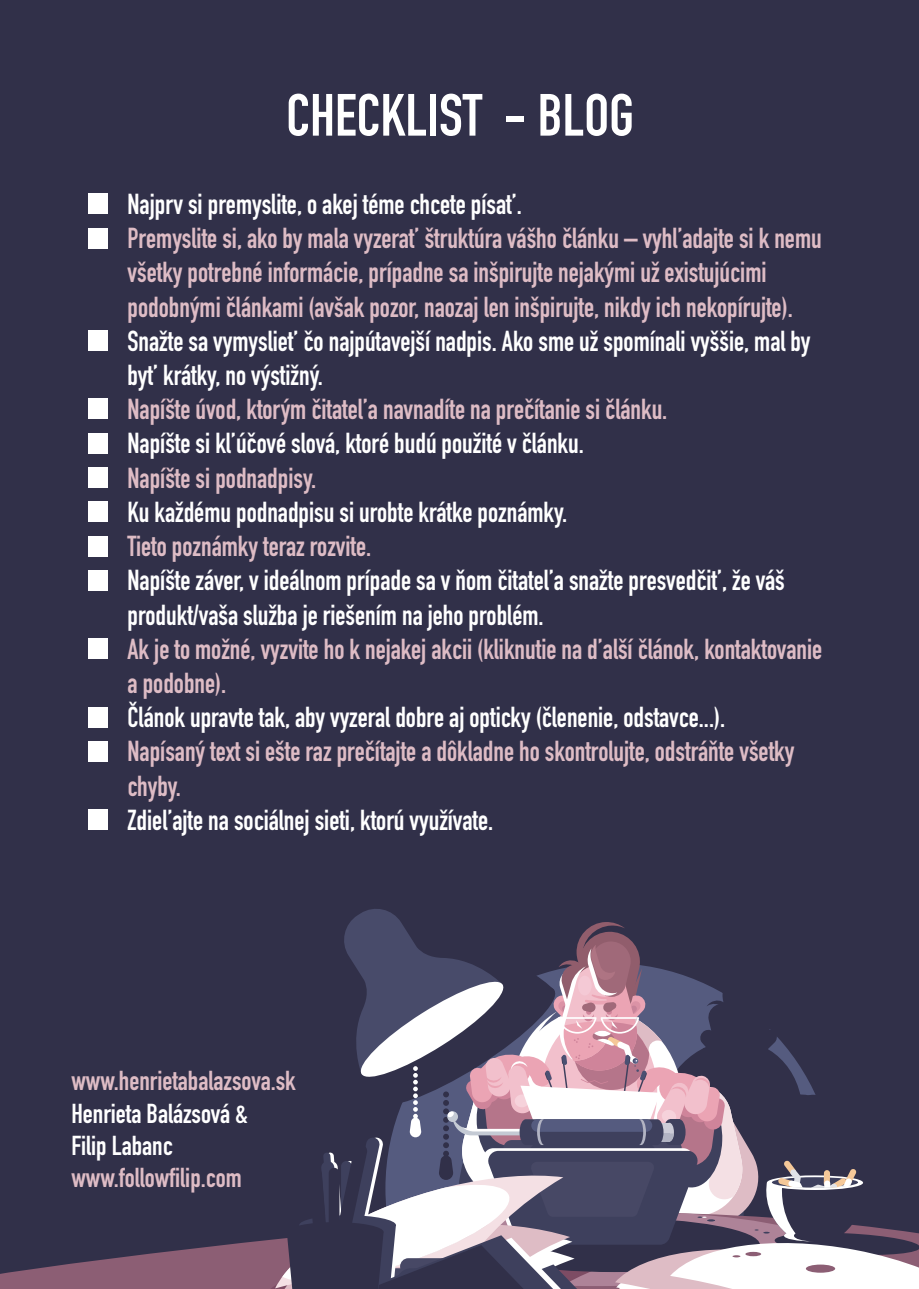
<style>
.page{position:relative;width:919px;height:1289px;background:#fff}
.page>*{position:absolute;margin:0;border:0;box-sizing:border-box;transform-origin:0 0}
.t1{font:700 58.5px "DIN Condensed";color:#fff}
.t2{font:700 28.5px/34.2px "DIN Condensed";color:#debcc5;scale:.95 1}
.t3{font:700 28.5px/34.2px "DIN Condensed";color:#fff;scale:.95 1}
.t4{font:700 27px "DIN Condensed";color:#debcc5}
.t5{font:700 27px/32.4px "DIN Condensed";color:#fff}
</style>
<div class="page">
<div style="left:0;top:0;width:918px;height:1288px;background:#313049"></div>
<svg style="left:0;top:1240px;width:269px;height:48px;fill:#8c5e74"></svg>
<svg style="left:269px;top:909px;width:649px;height:379px"></svg>
<div style="left:88px;top:193px;width:20px;height:21px;background:#fff"></div>
<div style="left:88px;top:228px;width:20px;height:20px;background:#fff"></div>
<div style="left:88px;top:330px;width:20px;height:21px;background:#fff"></div>
<div style="left:88px;top:399px;width:20px;height:20px;background:#fff"></div>
<div style="left:88px;top:433px;width:20px;height:21px;background:#fff"></div>
<div style="left:88px;top:467px;width:20px;height:21px;background:#fff"></div>
<div style="left:88px;top:501px;width:20px;height:21px;background:#fff"></div>
<div style="left:88px;top:536px;width:20px;height:20px;background:#fff"></div>
<div style="left:88px;top:570px;width:20px;height:20px;background:#fff"></div>
<div style="left:88px;top:638px;width:20px;height:21px;background:#fff"></div>
<div style="left:88px;top:706px;width:20px;height:21px;background:#fff"></div>
<div style="left:88px;top:741px;width:20px;height:20px;background:#fff"></div>
<div style="left:88px;top:809px;width:20px;height:21px;background:#fff"></div>
<h1 class="t1" style="left:286px;top:76px;width:349px">CHECKLIST - BLOG</h1>
<p class="t3" style="left:127px;top:187px;width:416px">Najprv si premyslite, o akej téme chcete písať.</p>
<p class="t2" style="left:127px;top:221px;width:732px">Premyslite si, ako by mala vyzerať štruktúra vášho článku – vyhľadajte si k nemu všetky potrebné informácie, prípadne sa inšpirujte nejakými už existujúcimi podobnými článkami (avšak pozor, naozaj len inšpirujte, nikdy ich nekopírujte).</p>
<p class="t3" style="left:127px;top:323px;width:720px">Snažte sa vymyslieť čo najpútavejší nadpis. Ako sme už spomínali vyššie, mal by byť krátky, no výstižný.</p>
<p class="t2" style="left:127px;top:392px;width:569px">Napíšte úvod, ktorým čitateľa navnadíte na prečítanie si článku.</p>
<p class="t3" style="left:127px;top:426px;width:482px">Napíšte si kľúčové slová, ktoré budú použité v článku.</p>
<p class="t2" style="left:127px;top:460px;width:200px">Napíšte si podnadpisy.</p>
<p class="t3" style="left:127px;top:494px;width:464px">Ku každému podnadpisu si urobte krátke poznámky.</p>
<p class="t2" style="left:127px;top:529px;width:258px">Tieto poznámky teraz rozvite.</p>
<p class="t3" style="left:127px;top:563px;width:693px">Napíšte záver, v ideálnom prípade sa v ňom čitateľa snažte presvedčiť, že váš produkt/vaša služba je riešením na jeho problém.</p>
<p class="t2" style="left:127px;top:631px;width:732px">Ak je to možné, vyzvite ho k nejakej akcii (kliknutie na ďalší článok, kontaktovanie a podobne).</p>
<p class="t3" style="left:127px;top:700px;width:630px">Článok upravte tak, aby vyzeral dobre aj opticky (členenie, odstavce...).</p>
<p class="t2" style="left:127px;top:734px;width:703px">Napísaný text si ešte raz prečítajte a dôkladne ho skontrolujte, odstráňte všetky chyby.</p>
<p class="t3" style="left:127px;top:802px;width:386px">Zdieľajte na sociálnej sieti, ktorú využívate.</p>
<p class="t4" style="left:71px;top:1062px;width:226px">www.henrietabalazsova.sk</p>
<p class="t5" style="left:71px;top:1096px;width:178px">Henrieta Balázsová &amp;<br>Filip Labanc</p>
<p class="t4" style="left:71px;top:1159px;width:172px">www.followfilip.com</p>
</div>
